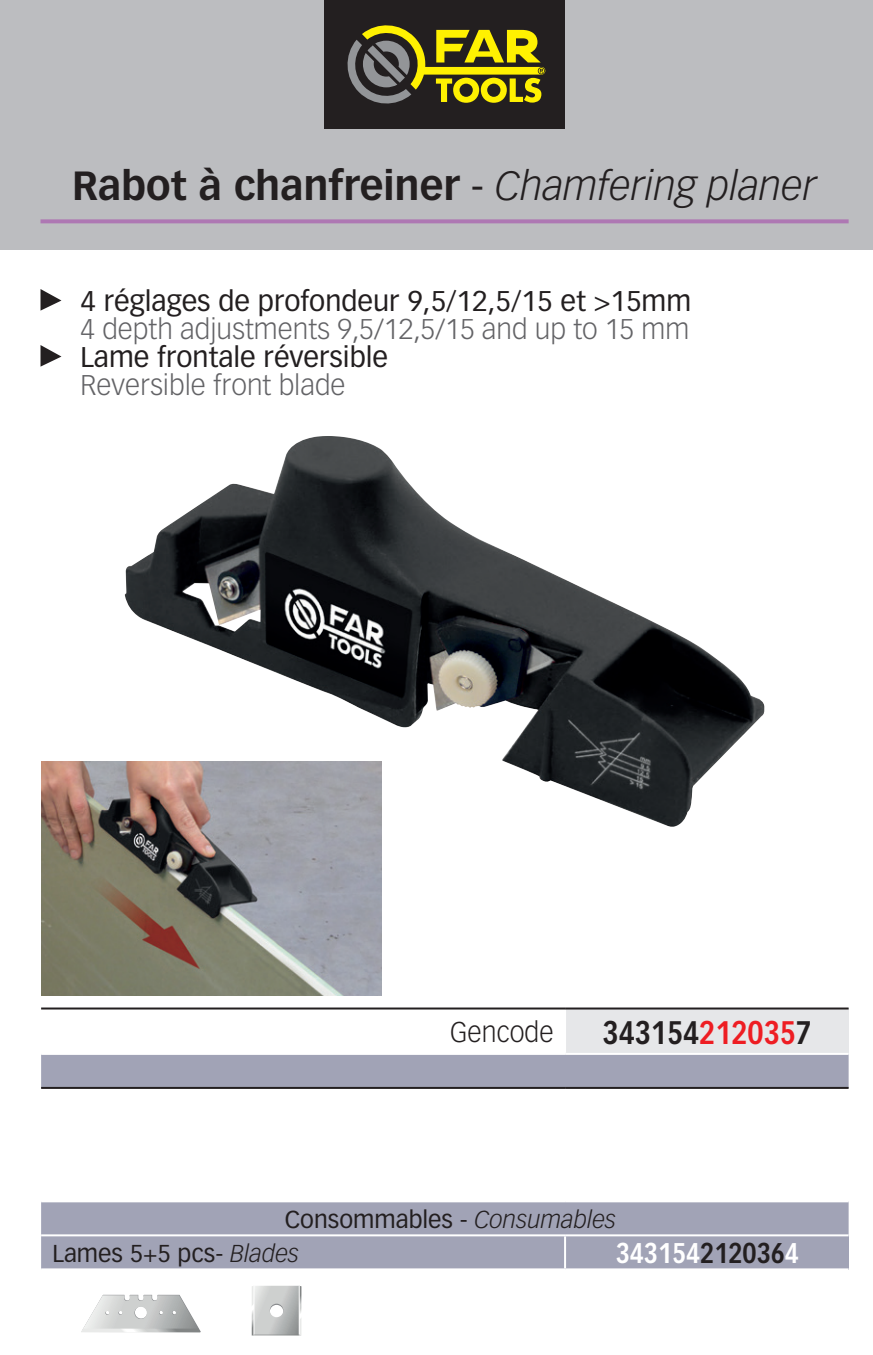
<style>
.page{position:relative;width:873px;height:1355px;background:#fff}
.page>*{position:absolute;margin:0;border:0;box-sizing:border-box;transform-origin:0 0}
.t1{font:700 40px "Vectora LT Pro";color:#231f20}
.t2{font:700 32px "Vectora LT Pro";color:#231f20;scale:.85 1}
.t3{font:28px "Vectora LT Pro";color:#231f20}
.t4{font:300 28px "Vectora LT Pro";color:#636366}
.t5{font:700 28px "Vectora LT Pro";color:#fff;scale:.85 1}
.t6{font:300 28px "Vectora LT Pro";color:#231f20;scale:.95 1}
.t7{font:24px/34px "Vectora LT Pro";color:#231f20}
.s1{font-weight:400}
.s2{font-weight:300;font-style:italic}
.s3{color:#ee1d23}
.s4{color:#231f20}
</style>
<div class="page">
<div style="left:0;top:0;width:873px;height:249px;background:#bcbdc0"></div>
<div style="left:324px;top:0;width:241px;height:129px;background:#231f20"></div>
<svg style="left:347px;top:25px;width:198px;height:79px"></svg>
<svg style="left:40px;top:219px;width:808px;height:4px;background:#af7eb4"></svg>
<svg style="left:40px;top:289px;width:21px;height:22px"></svg>
<svg style="left:40px;top:345px;width:21px;height:22px"></svg>
<div style="left:565px;top:1008px;width:283px;height:45px;background:#e6e7e9"></div>
<svg style="left:41px;top:1054px;width:807px;height:214px"></svg>
<div style="left:565px;top:1235px;width:283px;height:34px;background:#a1a3b6"></div>
<hr style="left:564px;top:1009px;width:2px;height:43px;background:#fff">
<hr style="left:565px;top:1052px;width:283px;height:2px;background:#fff">
<hr style="left:41px;top:1200px;width:524px;height:2px;background:#fff">
<hr style="left:565px;top:1200px;width:283px;height:2px;background:#fff">
<hr style="left:41px;top:1234px;width:524px;height:2px;background:#fff">
<hr style="left:565px;top:1234px;width:283px;height:2px;background:#fff">
<hr style="left:564px;top:1236px;width:2px;height:32px;background:#fff">
<hr style="left:565px;top:1268px;width:283px;height:2px;background:#fff">
<hr style="left:41px;top:1087px;width:524px;height:2px;background:#231f20">
<hr style="left:565px;top:1087px;width:283px;height:2px;background:#231f20">
<hr style="left:41px;top:1007px;width:524px;height:2px;background:#231f20">
<hr style="left:565px;top:1007px;width:283px;height:2px;background:#231f20">
<img style="left:125px;top:436px;width:639px;height:391px">
<svg style="left:81px;top:1294px;width:120px;height:38px"></svg>
<svg style="left:252px;top:1285px;width:49px;height:50px;background:#c8cac9"></svg>
<img style="left:41px;top:761px;width:340px;height:234px">
<h1 class="t1" style="left:72px;top:162px;width:746px">Rabot à chanfreiner <span class="s1">-</span> <span class="s2">Chamfering planer</span></h1>
<p class="t3" style="left:80px;top:284px;width:612px">4 réglages de profondeur 9,5/12,5/15 et &gt;15mm</p>
<p class="t4" style="left:80px;top:312px;width:610px">4 depth adjustments 9,5/12,5/15 and up to 15 mm</p>
<p class="t3" style="left:80px;top:340px;width:309px">Lame frontale réversible</p>
<p class="t4" style="left:80px;top:368px;width:267px">Reversible front blade</p>
<p class="t6" style="left:450px;top:1015px;width:110px">Gencode</p>
<p class="t2" style="left:602px;top:1012px;width:248px">343154<span class="s3">212035</span>7</p>
<p class="t7" style="left:52px;top:1202px;width:565px;text-indent:232px">Consommables - <span class="s2">Consumables<br></span>Lames 5+5 pcs- <span class="s2">Blades</span></p>
<p class="t5" style="left:616px;top:1236px;width:217px">343154<span class="s4">212036</span>4</p>
</div>
